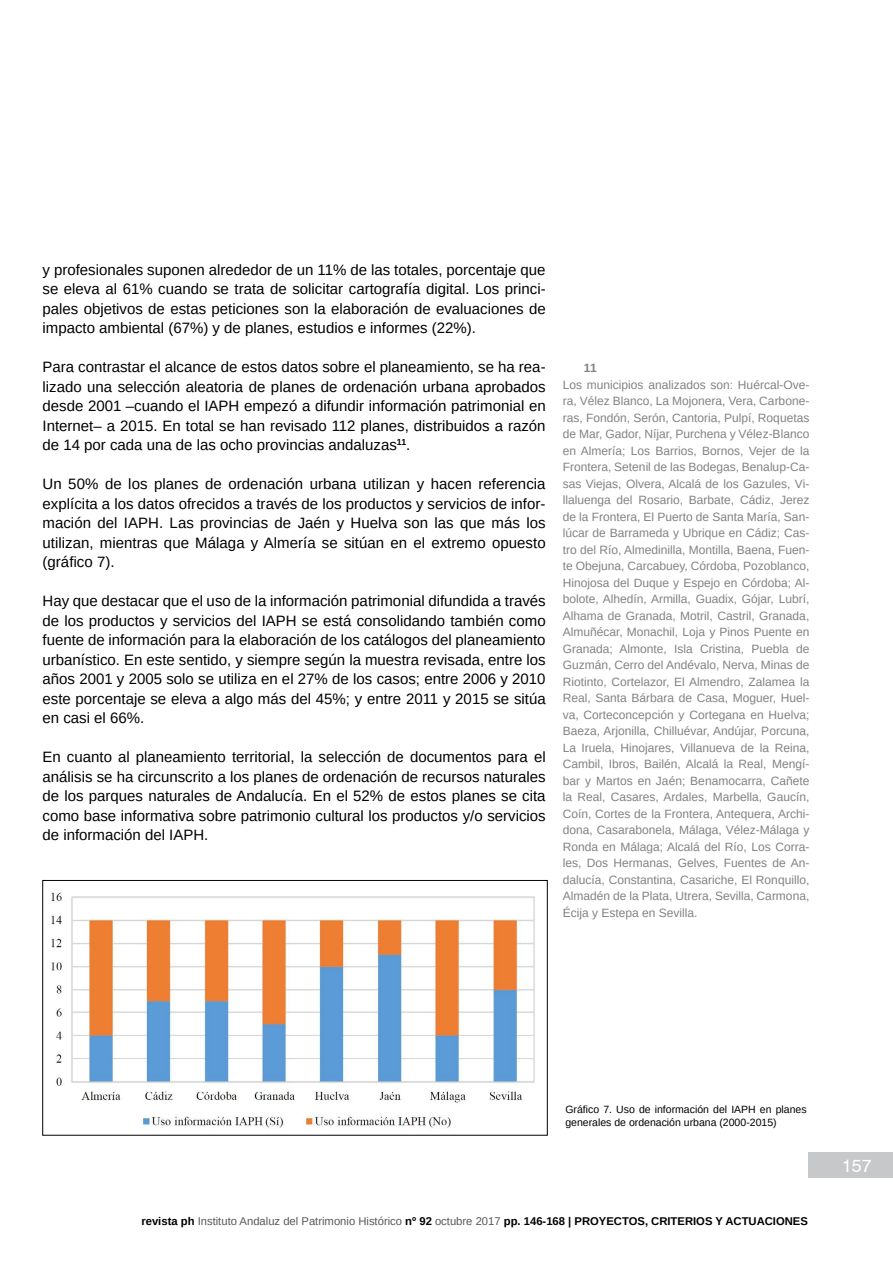
<style>
.page{position:relative;width:893px;height:1263px;background:#fff}
.page>*{position:absolute;margin:0;border:0;box-sizing:border-box;transform-origin:0 0}
.t1{font:18px "Swiss 721 BT";color:#fff}
.t2{font:15px/19.5px "Arimo";color:#000;text-align:justify}
.t3{font:12px/16.5px "Arimo";color:#808285;text-align:justify}
.t4{font:700 12px "Arimo";color:#808285}
.t5{font:700 11.25px "Arimo";color:#000}
.t6{font:10.5px/12.6px "Arimo";color:#000}
.s1{font-weight:400;color:#58595b}
</style>
<div class="page">
<div style="left:808px;top:1152px;width:85px;height:26px;background:#c7c8ca"></div>
<img style="left:51px;top:892px;width:484px;height:236px">
<div style="left:43px;top:880px;width:504px;height:255px;border:1px solid #000"></div>
<p class="t2" style="left:43px;top:260px;width:505px">y profesionales suponen alrededor de un 11% de las totales, porcentaje que se eleva al 61% cuando se trata de solicitar cartografía digital. Los princi&shy;pales objetivos de estas peticiones son la elaboración de evaluaciones de impacto ambiental (67%) y de planes, estudios e informes (22%).</p>
<p class="t2" style="left:43px;top:357px;width:505px">Para contrastar el alcance de estos datos sobre el planeamiento, se ha rea&shy;lizado una selección aleatoria de planes de ordenación urbana aprobados desde 2001 –cuando el IAPH empezó a difundir información patrimonial en Internet– a 2015. En total se han revisado 112 planes, distribuidos a razón de 14 por cada una de las ocho provincias andaluzas<sup>11</sup>.</p>
<p class="t2" style="left:43px;top:474px;width:505px">Un 50% de los planes de ordenación urbana utilizan y hacen referencia explícita a los datos ofrecidos a través de los productos y servicios de infor&shy;mación del IAPH. Las provincias de Jaén y Huelva son las que más los utilizan, mientras que Málaga y Almería se sitúan en el extremo opuesto (gráfico 7).</p>
<p class="t2" style="left:43px;top:591px;width:505px">Hay que destacar que el uso de la información patrimonial difundida a través de los productos y servicios del IAPH se está consolidando también como fuente de información para la elaboración de los catálogos del planeamiento urbanístico. En este sentido, y siempre según la muestra revisada, entre los años 2001 y 2005 solo se utiliza en el 27% de los casos; entre 2006 y 2010 este porcentaje se eleva a algo más del 45%; y entre 2011 y 2015 se sitúa en casi el 66%.</p>
<p class="t2" style="left:43px;top:747px;width:505px">En cuanto al planeamiento territorial, la selección de documentos para el análisis se ha circunscrito a los planes de ordenación de recursos naturales de los parques naturales de Andalucía. En el 52% de estos planes se cita como base informativa sobre patrimonio cultural los productos y/o servicios de información del IAPH.</p>
<p class="t4" style="left:584px;top:360px;width:14px">11</p>
<p class="t3" style="left:563px;top:376px;width:248px">Los municipios analizados son: Huércal-Ove&shy;ra, Vélez Blanco, La Mojonera, Vera, Carbone&shy;ras, Fondón, Serón, Cantoria, Pulpí, Roquetas de Mar, Gador, Níjar, Purchena y Vélez-Blanco en Almería; Los Barrios, Bornos, Vejer de la Frontera, Setenil de las Bodegas, Benalup-Ca&shy;sas Viejas, Olvera, Alcalá de los Gazules, Vi&shy;llaluenga del Rosario, Barbate, Cádiz, Jerez de la Frontera, El Puerto de Santa María, San&shy;lúcar de Barrameda y Ubrique en Cádiz; Cas&shy;tro del Río, Almedinilla, Montilla, Baena, Fuen&shy;te Obejuna, Carcabuey, Córdoba, Pozoblanco, Hinojosa del Duque y Espejo en Córdoba; Al&shy;bolote, Alhedín, Armilla, Guadix, Gójar, Lubrí, Alhama de Granada, Motril, Castril, Granada, Almuñécar, Monachil, Loja y Pinos Puente en Granada; Almonte, Isla Cristina, Puebla de Guzmán, Cerro del Andévalo, Nerva, Minas de Riotinto, Cortelazor, El Almendro, Zalamea la Real, Santa Bárbara de Casa, Moguer, Huel&shy;va, Corteconcepción y Cortegana en Huelva; Baeza, Arjonilla, Chilluévar, Andújar, Porcuna, La Iruela, Hinojares, Villanueva de la Reina, Cambil, Ibros, Bailén, Alcalá la Real, Mengí&shy;bar y Martos en Jaén; Benamocarra, Cañete la Real, Casares, Ardales, Marbella, Gaucín, Coín, Cortes de la Frontera, Antequera, Archi&shy;dona, Casarabonela, Málaga, Vélez-Málaga y Ronda en Málaga; Alcalá del Río, Los Corra&shy;les, Dos Hermanas, Gelves, Fuentes de An&shy;dalucía, Constantina, Casariche, El Ronquillo, Almadén de la Plata, Utrera, Sevilla, Carmona, Écija y Estepa en Sevilla.</p>
<p class="t6" style="left:565px;top:1103px;width:243px">Gráfico 7. Uso de información del IAPH en planes generales de ordenación urbana (2000-2015)</p>
<p class="t5" style="left:141px;top:1213px;width:668px">revista ph <span class="s1">Instituto Andaluz del Patrimonio Histórico</span> nº 92 <span class="s1">octubre 2017</span> pp. 146-168 | PROYECTOS, CRITERIOS Y ACTUACIONES</p>
<p class="t1" style="left:842px;top:1154px;width:31px">157</p>
</div>
